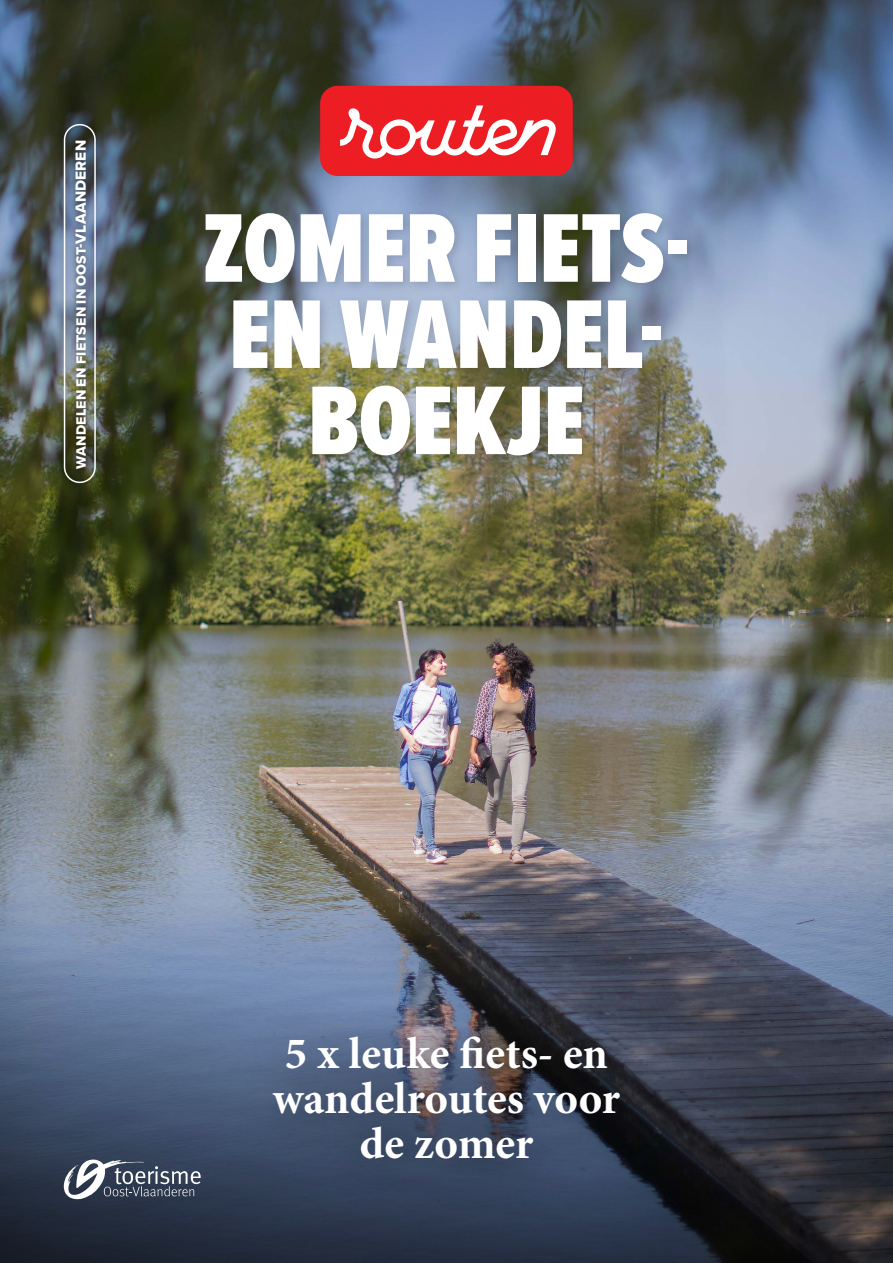
<style>
.page{position:relative;width:893px;height:1263px;background:#fff}
.page>*{position:absolute;margin:0;border:0;box-sizing:border-box;transform-origin:0 0}
.t1{font:900 101.25px/86.2px "Proxima Nova Ex Cn";color:#fff}
.t2{font:700 45px/45px "Minion Pro";color:#fff;text-align:center}
.t3{font:14.1px "Proxima Nova Extrabld";letter-spacing:.015em;color:#fff}
.s1{font-size:15.15px}
</style>
<div class="page">
<img style="left:0;top:0;width:893px;height:523px">
<img style="left:0;top:523px;width:893px;height:740px">
<div style="left:200px;top:207px;width:499px;height:260px;background:#000;opacity:.15"></div>
<div style="left:320px;top:86px;width:253px;height:90px;background:#ed1d24;border-radius:17px"></div>
<svg style="left:340px;top:105px;width:216px;height:54px"></svg>
<div style="left:55px;top:116px;width:49px;height:375px;background:#000;opacity:.75"></div>
<div style="left:64px;top:124px;width:32px;height:359px;border:2px solid #fff;border-radius:15px"></div>
<svg style="left:64px;top:1159px;width:137px;height:40px"></svg>
<div style="left:238px;top:999px;width:429px;height:212px;background:#000;opacity:.75"></div>
<p class="t3" style="left:71px;top:469px;width:330px;rotate:-90deg">WANDELEN EN FIETSEN IN OOST-<span class="s1">VLAANDEREN</span></p>
<h1 class="t1" style="left:203px;top:204px;width:488px">ZOMER FIETS-<br>EN WANDEL-</h1>
<h1 class="t1" style="left:308px;top:376px;width:278px">BOEKJE</h1>
<p class="t2" style="left:273px;top:1030px;width:349px">5 x leuke fiets- en wandelroutes voor de zomer</p>
</div>
